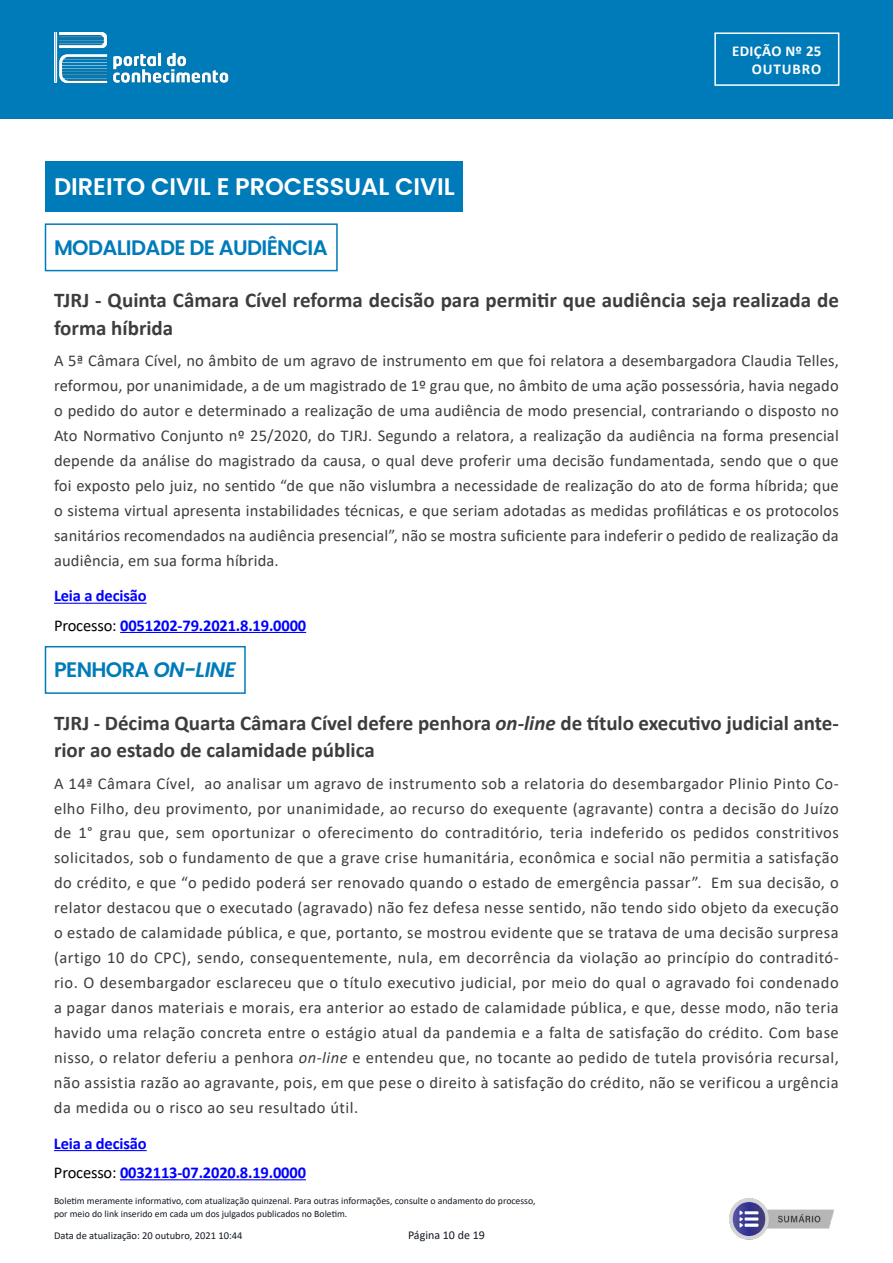
<style>
.page{position:relative;width:893px;height:1263px;background:#fff}
.page>*{position:absolute;margin:0;border:0;box-sizing:border-box;transform-origin:0 0}
.t1{font:600 24px "Poppins";color:#fff}
.t2{font:700 21px/27.2px "Calibri";color:#3d3d3d}
.t3{font:600 21px "Poppins";letter-spacing:-.03em;color:#007bb9}
.t4{font:16.5px/24.9px "Calibri";letter-spacing:.015em;color:#3d3d3d;text-align:justify}
.t5{font:700 16.5px/29.2px "Calibri";letter-spacing:-.01em;color:#00f}
.t6{font:700 15px/18px "Calibri";letter-spacing:.02em;color:#fff;text-align:right}
.t7{font:12px "Calibri";color:#131a22}
.t8{font:10.5px "Calibri";color:#131a22}
.t9{font:9.75px/12.3px "Calibri";color:#131a22}
.s1{font-weight:400;color:#000}
.s2{font-style:italic}
</style>
<div class="page">
<div style="left:0;top:0;width:893px;height:118px;background:#007bb9"></div>
<img style="left:55px;top:33px;width:173px;height:51px">
<div style="left:714px;top:32px;width:125px;height:54px;border:2px solid #fff"></div>
<div style="left:45px;top:162px;width:418px;height:50px;background:#007bb9"></div>
<div style="left:45px;top:223px;width:293px;height:48px;border:2px solid #007bb9"></div>
<hr style="left:54px;top:603px;width:93px;height:1px;background:#00f">
<hr style="left:120px;top:632px;width:186px;height:1px;background:#00f">
<div style="left:45px;top:646px;width:201px;height:48px;border:2px solid #007bb9"></div>
<hr style="left:54px;top:1150px;width:93px;height:1px;background:#00f">
<hr style="left:120px;top:1179px;width:186px;height:1px;background:#00f">
<img style="left:729px;top:1198px;width:105px;height:42px">
<p class="t6" style="left:732px;top:42px;width:91px">EDIÇÃO Nº 25<br>OUTUBRO</p>
<h1 class="t1" style="left:54px;top:173px;width:402px">DIREITO CIVIL E PROCESSUAL CIVIL</h1>
<p class="t3" style="left:54px;top:235px;width:275px">MODALIDADE DE AUDIÊNCIA</p>
<p class="t2" style="left:54px;top:287px;width:786px">TJRJ - Quinta Câmara Cível reforma decisão para permitir que audiência seja realizada de forma híbrida</p>
<p class="t4" style="left:54px;top:348px;width:786px">A 5ª Câmara Cível, no âmbito de um agravo de instrumento em que foi relatora a desembargadora Claudia Telles, reformou, por unanimidade, a de um magistrado de 1º grau que, no âmbito de uma ação possessória, havia negado o pedido do autor e determinado a realização de uma audiência de modo presencial, contrariando o disposto no Ato Normativo Conjunto nº 25/2020, do TJRJ. Segundo a relatora, a realização da audiência na forma presencial depende da análise do magistrado da causa, o qual deve proferir uma decisão fundamentada, sendo que o que foi exposto pelo juiz, no sentido “de que não vislumbra a necessidade de realização do ato de forma híbrida; que o sistema virtual apresenta instabilidades técnicas, e que seriam adotadas as medidas profiláticas e os protocolos sanitários recomendados na audiência presencial”, não se mostra suficiente para indeferir o pedido de realização da audiência, em sua forma híbrida.</p>
<p class="t5" style="left:54px;top:581px;width:254px">Leia a decisão<br><span class="s1">Processo:</span> 0051202-79.2021.8.19.0000</p>
<p class="t3" style="left:54px;top:658px;width:183px">PENHORA <span class="s2">ON-LINE</span></p>
<p class="t2" style="left:54px;top:709px;width:786px">TJRJ - Décima Quarta Câmara Cível defere penhora <span class="s2">on-line</span> de título executivo judicial ante&shy;rior ao estado de calamidade pública</p>
<p class="t4" style="left:54px;top:770px;width:786px">A 14ª Câmara Cível, ao analisar um agravo de instrumento sob a relatoria do desembargador Plinio Pinto Co&shy;elho Filho, deu provimento, por unanimidade, ao recurso do exequente (agravante) contra a decisão do Juízo de 1° grau que, sem oportunizar o oferecimento do contraditório, teria indeferido os pedidos constritivos solicitados, sob o fundamento de que a grave crise humanitária, econômica e social não permitia a satisfação do crédito, e que “o pedido poderá ser renovado quando o estado de emergência passar”. Em sua decisão, o relator destacou que o executado (agravado) não fez defesa nesse sentido, não tendo sido objeto da execução o estado de calamidade pública, e que, portanto, se mostrou evidente que se tratava de uma decisão surpresa (artigo 10 do CPC), sendo, consequentemente, nula, em decorrência da violação ao princípio do contraditó&shy;rio. O desembargador esclareceu que o título executivo judicial, por meio do qual o agravado foi condenado a pagar danos materiais e morais, era anterior ao estado de calamidade pública, e que, desse modo, não teria havido uma relação concreta entre o estágio atual da pandemia e a falta de satisfação do crédito. Com base nisso, o relator deferiu a penhora <span class="s2">on-line</span> e entendeu que, no tocante ao pedido de tutela provisória recursal, não assistia razão ao agravante, pois, em que pese o direito à satisfação do crédito, não se verificou a urgência da medida ou o risco ao seu resultado útil.</p>
<p class="t5" style="left:54px;top:1128px;width:254px">Leia a decisão<br><span class="s1">Processo:</span> 0032113-07.2020.8.19.0000</p>
<p class="t9" style="left:54px;top:1195px;width:483px">Boletim meramente informativo, com atualização quinzenal. Para outras informações, consulte o andamento do processo, por meio do link inserido em cada um dos julgados publicados no Boletim.</p>
<p class="t8" style="left:54px;top:1229px;width:190px">Data de atualização: 20 outubro, 2021 10:44</p>
<p class="t7" style="left:408px;top:1227px;width:78px">Página 10 de 19</p>
</div>
